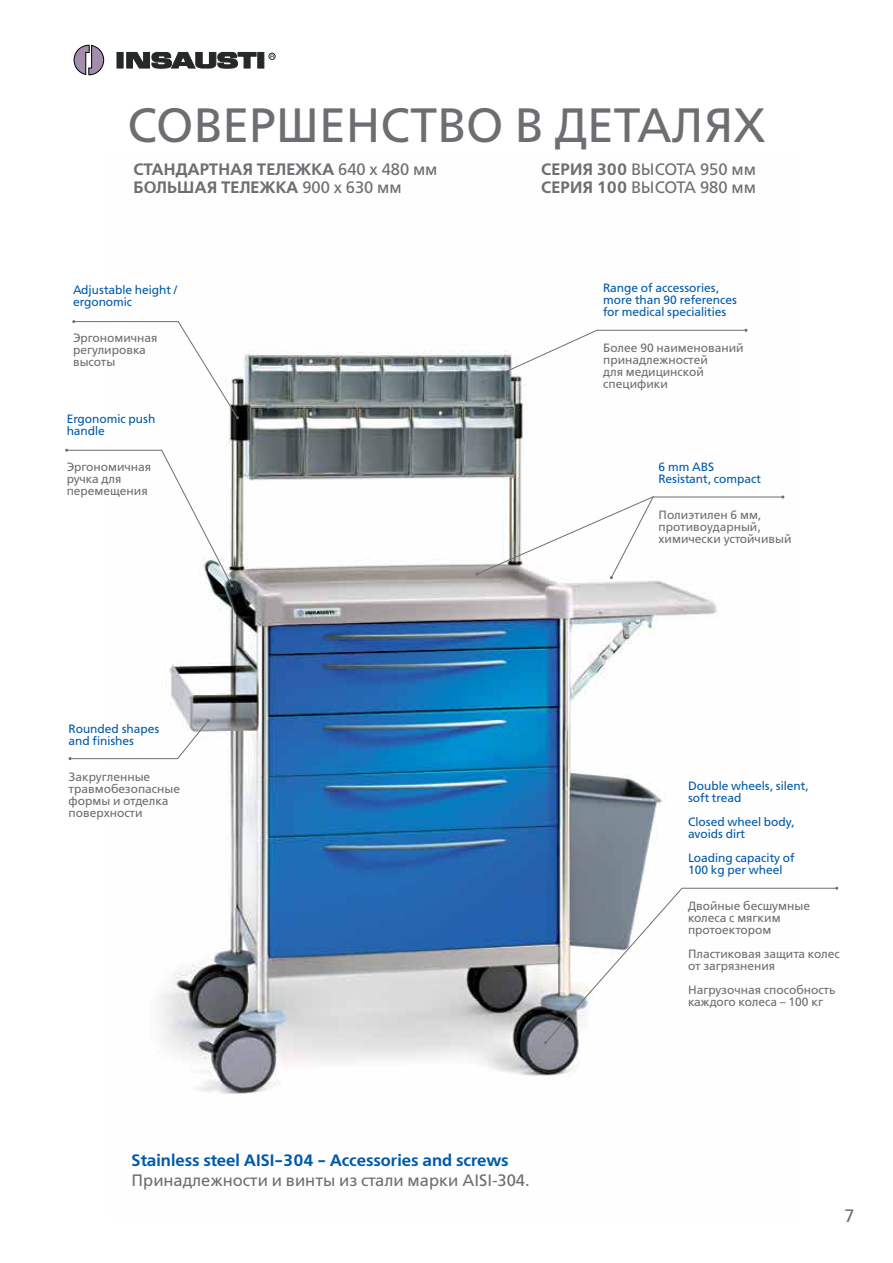
<style>
.page{position:relative;width:893px;height:1263px;background:#fff}
.page>*{position:absolute;margin:0;border:0;box-sizing:border-box;transform-origin:0 0}
.t1{font:48px "Free Set C";color:#6d6e71}
.t2{font:18px "Free Set C";color:#6d6e71}
.t3{font:16.5px "Free Set Demi C";color:#6d6e71}
.t4{font:16.5px "Free Set C";color:#6d6e71}
.t5{font:16.5px "Free Set Demi C";color:#005aaa}
.t6{font:12px/12px "Free Set C";color:#6d6e71}
.t7{font:12px/12px "Free Set C";color:#005aaa}
.s1{font-family:"Free Set C"}
</style>
<div class="page">
<img style="left:160px;top:328px;width:625px;height:766px">
<div style="left:117px;top:52px;width:6px;height:16px;background:#252828"></div>
<svg style="left:127px;top:52px;width:129px;height:17px"></svg>
<div style="left:258px;top:52px;width:6px;height:16px;background:#252828"></div>
<div style="left:269px;top:53px;width:6px;height:7px;border:1px solid #252828;border-radius:50%"></div>
<svg style="left:73px;top:44px;width:31px;height:32px"></svg>
<svg style="left:72px;top:320px;width:167px;height:99px"></svg>
<svg style="left:65px;top:449px;width:168px;height:138px"></svg>
<svg style="left:481px;top:329px;width:266px;height:55px"></svg>
<svg style="left:475px;top:495px;width:309px;height:84px"></svg>
<svg style="left:544px;top:887px;width:291px;height:157px"></svg>
<svg style="left:69px;top:719px;width:141px;height:41px"></svg>
<h1 class="t1" style="left:127px;top:99px;width:640px">СОВЕРШЕНСТВО В ДЕТАЛЯХ</h1>
<h3 class="t3" style="left:133px;top:160px;width:306px">Стандартная тележка <span class="s1">640 x 480 мм</span></h3>
<h3 class="t3" style="left:541px;top:160px;width:112px">Серия 300 <span class="s1">Высота</span></h3>
<h3 class="t4" style="left:700px;top:160px;width:57px">950 мм</h3>
<h3 class="t3" style="left:133px;top:178px;width:270px">Большая тележка <span class="s1">900 x 630 мм</span></h3>
<h3 class="t3" style="left:541px;top:178px;width:112px">Серия 100 <span class="s1">Высота</span></h3>
<h3 class="t4" style="left:700px;top:178px;width:57px">980 мм</h3>
<p class="t7" style="left:73px;top:284px;width:106px">Adjustable height / ergonomic</p>
<p class="t6" style="left:73px;top:332px;width:86px">Эргономичная регулировка высоты</p>
<p class="t7" style="left:67px;top:413px;width:90px">Ergonomic push handle</p>
<p class="t6" style="left:67px;top:461px;width:86px">Эргономичная ручка для перемещения</p>
<p class="t7" style="left:603px;top:282px;width:135px">Range of accessories, more than 90 references for medical specialities</p>
<p class="t6" style="left:603px;top:342px;width:142px">Более 90 наименований принадлежностей<br>для медицинской специфики</p>
<p class="t7" style="left:659px;top:461px;width:104px">6 mm ABS<br>Resistant, compact</p>
<p class="t6" style="left:659px;top:509px;width:134px">Полиэтилен 6 мм, противоударный, химически устойчивый</p>
<p class="t7" style="left:69px;top:723px;width:92px">Rounded shapes and finishes</p>
<p class="t6" style="left:69px;top:771px;width:113px">Закругленные травмобезопасные формы и отделка поверхности</p>
<p class="t7" style="left:688px;top:780px;width:122px">Double wheels, silent, soft tread</p>
<p class="t7" style="left:688px;top:816px;width:108px">Closed wheel body, avoids dirt</p>
<p class="t7" style="left:688px;top:852px;width:108px">Loading capacity of<br>100 kg per wheel</p>
<p class="t6" style="left:688px;top:900px;width:124px">Двойные бесшумные колеса с мягким протоектором</p>
<p class="t6" style="left:688px;top:948px;width:153px">Пластиковая защита колес от загрязнения</p>
<p class="t6" style="left:688px;top:984px;width:149px">Нагрузочная способность каждого колеса – 100 кг</p>
<h3 class="t5" style="left:132px;top:1151px;width:379px">Stainless steel AISI-304 - Accessories and screws</h3>
<h3 class="t4" style="left:132px;top:1171px;width:400px">Принадлежности и винты из стали марки AISI-304.</h3>
<h2 class="t2" style="left:844px;top:1205px;width:12px">7</h2>
</div>
